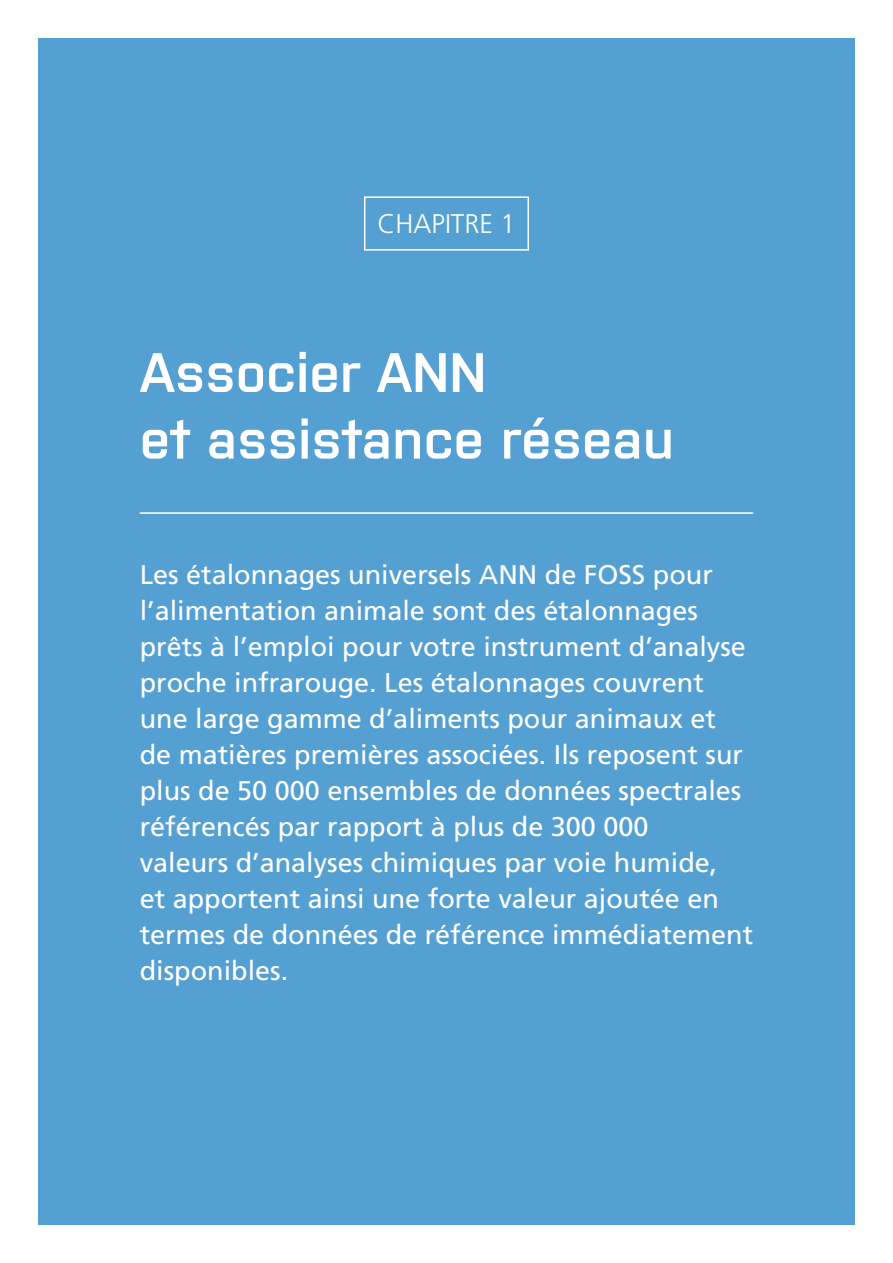
<style>
.page{position:relative;width:893px;height:1263px;background:#fff}
.page>*{position:absolute;margin:0;border:0;box-sizing:border-box;transform-origin:0 0}
.t1{font:600 55.5px/66.6px "Purista";color:#fff}
.t2{font:27px/36px "Frutiger LT Pro";color:#fff}
.t3{font:300 27px "Frutiger LT Pro";color:#fff}
</style>
<div class="page">
<div style="left:38px;top:38px;width:817px;height:1187px;background:#55a0d2"></div>
<div style="left:364px;top:196px;width:165px;height:55px;border:2px solid #fff"></div>
<hr style="left:140px;top:512px;width:613px;height:2px;background:#fff">
<p class="t3" style="left:377px;top:208px;width:140px">CHAPITRE 1</p>
<h1 class="t1" style="left:140px;top:335px;width:536px">Associer ANN<br>et assistance réseau</h1>
<p class="t2" style="left:140px;top:557px;width:615px">Les étalonnages universels ANN de FOSS pour l’alimentation animale sont des étalonnages prêts à l’emploi pour votre instrument d’analyse proche infrarouge. Les étalonnages couvrent une large gamme d’aliments pour animaux et de matières premières associées. Ils reposent sur plus de 50 000 ensembles de données spectrales référencés par rapport à plus de 300 000<br>valeurs d’analyses chimiques par voie humide,<br>et apportent ainsi une forte valeur ajoutée en termes de données de référence immédiatement disponibles.</p>
</div>
